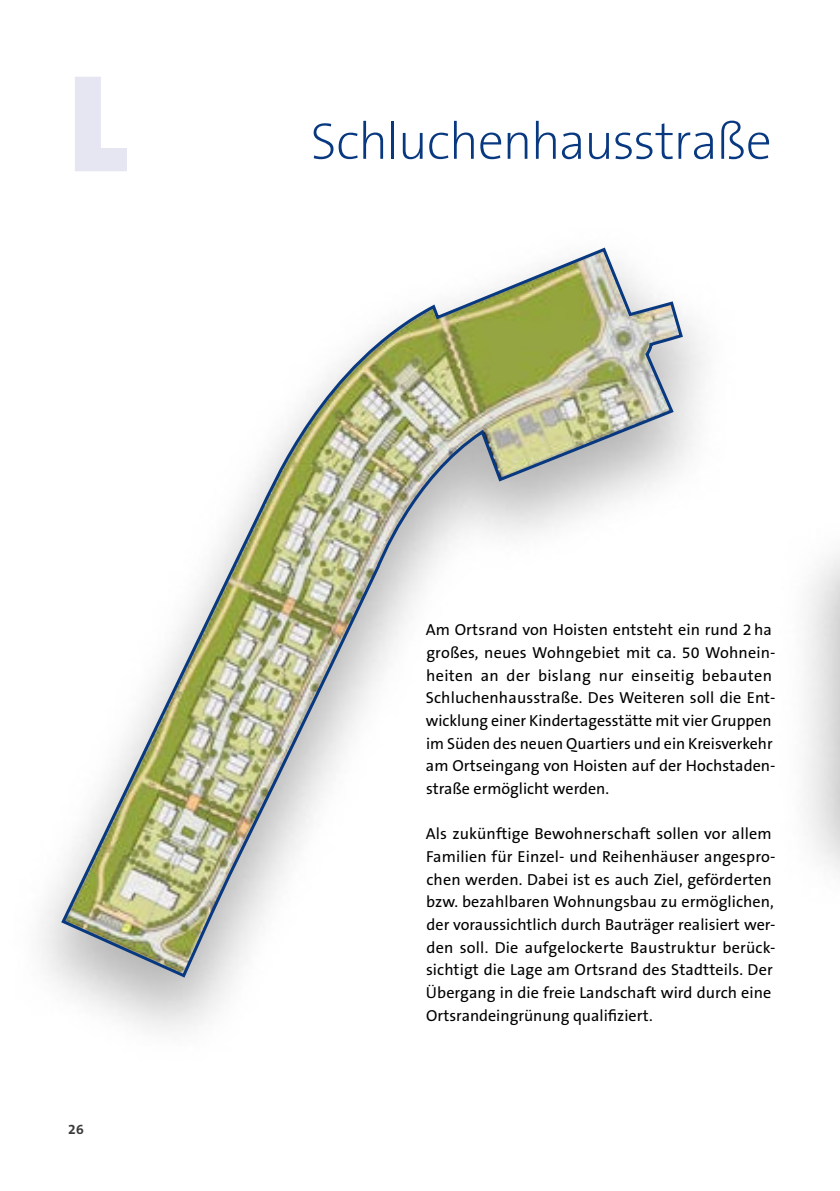
<style>
.page{position:relative;width:840px;height:1191px;background:#fff}
.page>*{position:absolute;margin:0;border:0;box-sizing:border-box;transform-origin:0 0}
.Projekt_Buchstabe_Wo{font:900 140px "The Sans B9";color:#e5e6f2}
.Projekttitel_Wohnen{font:200 52px "The Sans B2";letter-spacing:-.03em;color:#08387f}
.Mengentext{font:16px/22.6px "The Sans B5 Plain";letter-spacing:.005em;color:#000}
.t1{font:700 14px "The Sans B7";color:#3b3b3a}
</style>
<div class="page">
<div style="left:774px;top:510px;width:65px;height:403px;background:#000;opacity:.3"></div>
<svg style="left:59px;top:247px;width:624px;height:732px"></svg>
<p class="Projekt_Buchstabe_Wo" style="left:68px;top:49px;width:62px">L</p>
<p class="t1" style="left:68px;top:1122px;width:17px">26</p>
<p class="Projekttitel_Wohnen" style="left:310px;top:115px;width:462px">Schluchenhausstraße</p>
<p class="Mengentext" style="left:425px;top:619px;width:351px">Am Ortsrand von Hoisten entsteht ein rund 2ha großes, neues Wohngebiet mit ca. 50 Wohnein&shy;heiten an der bislang nur einseitig bebauten Schluchenhausstraße. Des Weiteren soll die Ent&shy;wicklung einer Kindertagesstätte mit vier Gruppen im Süden des neuen Quartiers und ein Kreisverkehr am Ortseingang von Hoisten auf der Hochstaden&shy;straße ermöglicht werden.</p>
<p class="Mengentext" style="left:425px;top:823px;width:351px">Als zukünftige Bewohnerschaft sollen vor allem Familien für Einzel- und Reihenhäuser angespro&shy;chen werden. Dabei ist es auch Ziel, geförderten bzw. bezahlbaren Wohnungsbau zu ermöglichen, der voraussichtlich durch Bauträger realisiert wer&shy;den soll. Die aufgelockerte Baustruktur berück&shy;sichtigt die Lage am Ortsrand des Stadtteils. Der Übergang in die freie Landschaft wird durch eine Ortsrandeingrünung qualifiziert.</p>
</div>
